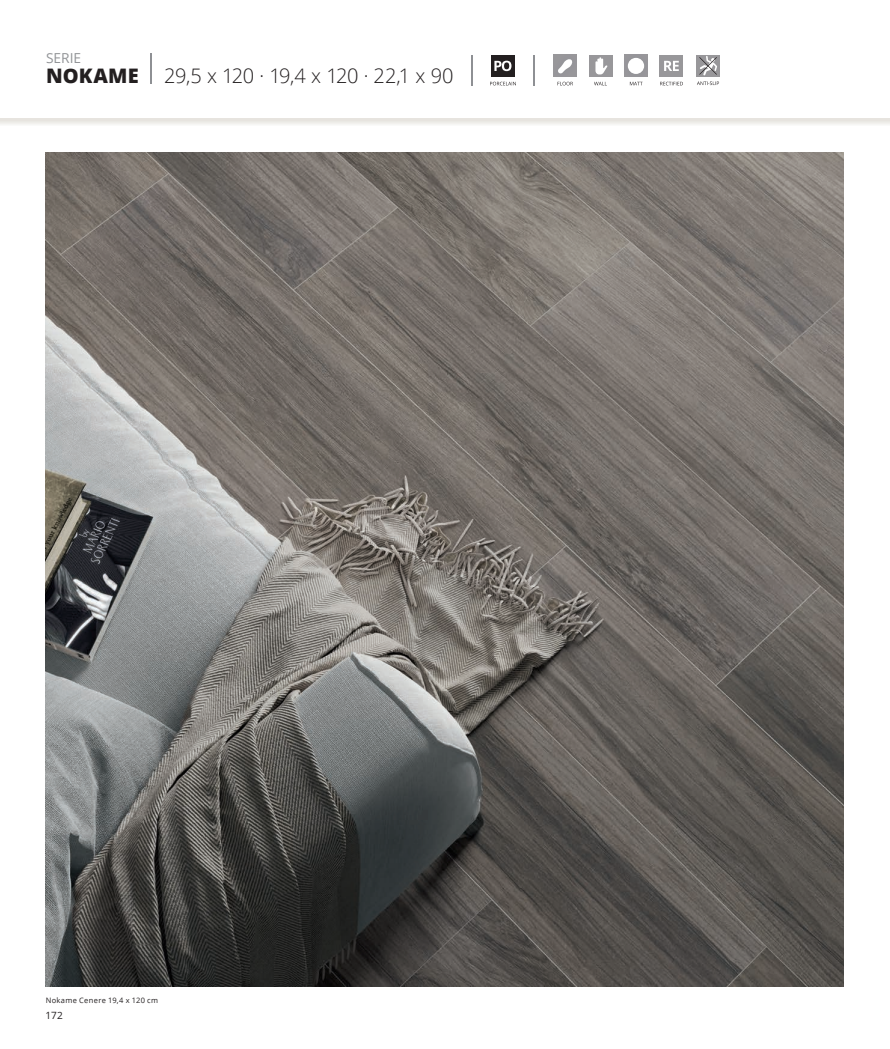
<style>
.page{position:relative;width:890px;height:1049px;background:#fff}
.page>*{position:absolute;margin:0;border:0;box-sizing:border-box;transform-origin:0 0}
.t1{font:300 20px "Open Sans";letter-spacing:-.025em;color:#231f20}
.t2{font:800 20px "Open Sans";letter-spacing:.005em;color:#231f20}
.t3{font:13.75px "Open Sans";color:#939598}
.t4{font:10px "Open Sans";color:#231f20}
.t5{font:7.5px "Open Sans";letter-spacing:.045em;color:#231f20}
</style>
<div class="page">
<svg style="left:0;top:119px;width:889px;height:6px"></svg>
<img style="left:45px;top:152px;width:798px;height:835px">
<img style="left:576px;top:55px;width:1px;height:22px">
<svg style="left:557px;top:58px;width:16px;height:16px"></svg>
<svg style="left:557px;top:82px;width:16px;height:3px"></svg>
<div style="left:491px;top:55px;width:23px;height:22px;background:#231f20"></div>
<svg style="left:494px;top:61px;width:17px;height:10px"></svg>
<svg style="left:490px;top:82px;width:26px;height:3px"></svg>
<div style="left:589px;top:55px;width:23px;height:22px;background:#98979a"></div>
<svg style="left:595px;top:57px;width:13px;height:17px"></svg>
<svg style="left:594px;top:82px;width:12px;height:3px"></svg>
<img style="left:647px;top:55px;width:1px;height:22px">
<img style="left:624px;top:55px;width:23px;height:22px">
<div style="left:627px;top:58px;width:17px;height:16px;background:#fff;border-radius:50%"></div>
<svg style="left:629px;top:82px;width:13px;height:3px"></svg>
<hr style="left:533px;top:55px;width:1px;height:30px;background:#8e9094">
<hr style="left:471px;top:55px;width:1px;height:30px;background:#8e9094">
<div style="left:659px;top:55px;width:24px;height:22px;background:#98979a"></div>
<svg style="left:664px;top:61px;width:14px;height:10px"></svg>
<svg style="left:660px;top:82px;width:22px;height:3px"></svg>
<hr style="left:150px;top:53px;width:1px;height:30px;background:#8e9094">
<div style="left:696px;top:55px;width:23px;height:22px;background:#98979a"></div>
<svg style="left:697px;top:56px;width:22px;height:29px"></svg>
<p class="t3" style="left:46px;top:49px;width:37px">SERIE</p>
<p class="t2" style="left:46px;top:61px;width:94px">NOKAME</p>
<p class="t1" style="left:164px;top:62px;width:291px">29,5 x 120 · 19,4 x 120 · 22,1 x 90</p>
<p class="t5" style="left:46px;top:994px;width:114px">Nokame Cenere 19,4 x 120 cm</p>
<p class="t4" style="left:46px;top:1009px;width:19px">172</p>
</div>
